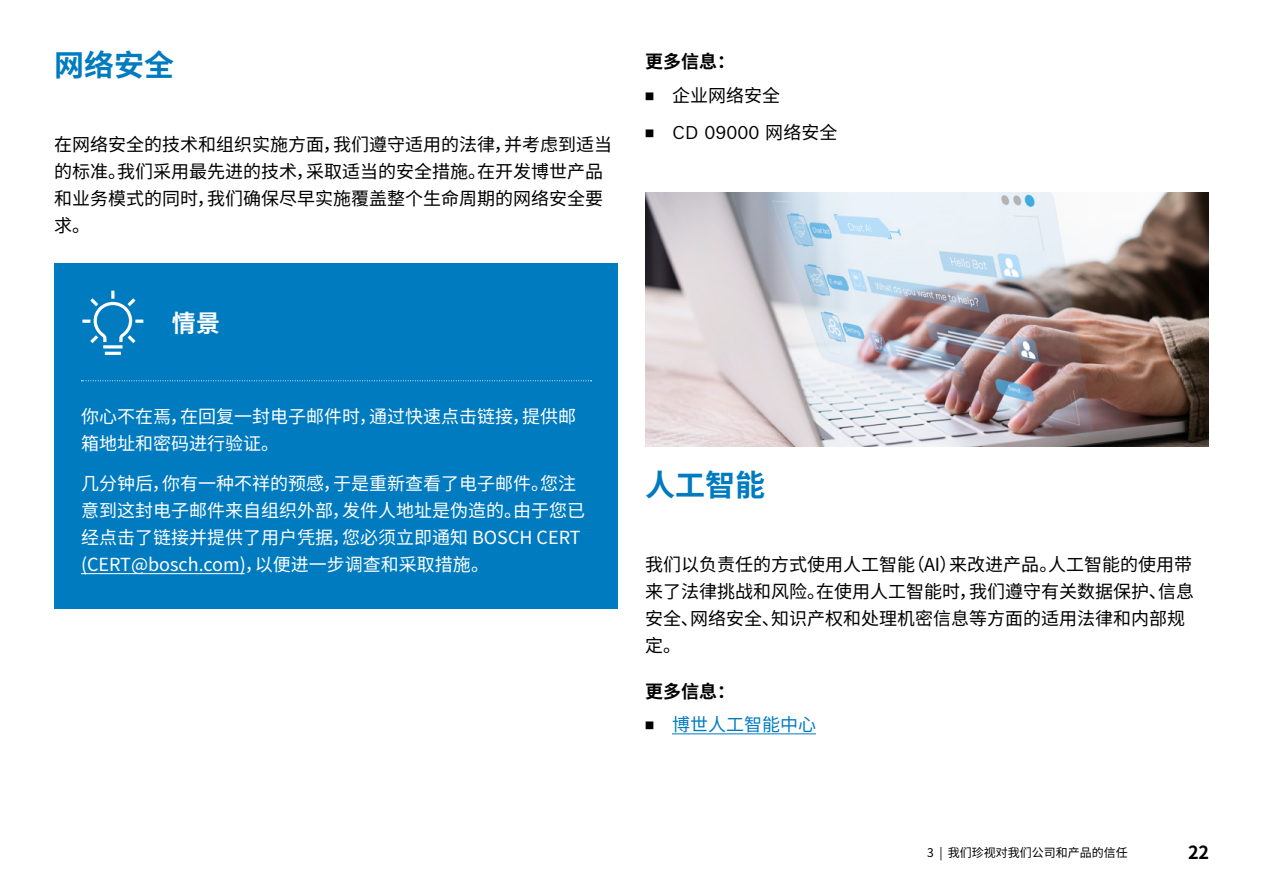
<style>
.page{position:relative;width:1263px;height:893px;background:#fff}
.page>*{position:absolute;margin:0;border:0;box-sizing:border-box;transform-origin:0 0}
.t1{font:700 30px "Noto Sans SC";color:#007bc0}
.t2{font:700 24px "Noto Sans SC";color:#fff}
.t3{font:18px/27px "Noto Sans SC";color:#000}
.t4{font:18px/27px "Noto Sans SC";color:#fff}
.t5{font:18px/33.8px "Noto Sans SC";color:#007bc0}
.t6{font:18px "Bosch Sans";color:#000}
.t7{font:700 18px "Noto Sans SC";color:#000}
.t8{font:12px "Noto Sans SC";color:#000}
.s1{font-weight:700}
.s2{font-family:"Bosch Sans"}
.s3{font-style:inherit}
.s4{font-family:"Noto Sans SC"}
.s5{font-weight:700;color:#000}
.s6{font-family:"Bosch Sans";color:#000}
</style>
<div class="page">
<div style="left:54px;top:381px;width:564px;height:227px;background:#007bc0"></div>
<hr style="left:81px;top:573px;width:164px;height:1px;background:#fff">
<img style="left:645px;top:193px;width:564px;height:253px">
<div style="left:54px;top:264px;width:564px;height:117px;background:#007bc0"></div>
<svg style="left:82px;top:291px;width:61px;height:64px"></svg>
<svg style="left:81px;top:380px;width:511px;height:1px"></svg>
<hr style="left:672px;top:733px;width:144px;height:1px;background:#007bc0">
<h1 class="t1" style="left:54px;top:48px;width:121px">网络安全</h1>
<p class="t3" style="left:54px;top:131px;width:559px">在网络安全的技术和组织实施方面，我们遵守适用的法律，并考虑到适当的标准。我们采用最先进的技术，采取适当的安全措施。在开发博世产品和业务模式的同时，我们确保尽早实施覆盖整个生命周期的网络安全要求。</p>
<h2 class="t2" style="left:172px;top:309px;width:49px">情景</h2>
<p class="t3" style="left:645px;top:45px;width:137px;line-height:33.8px"><span class="s1">更多信息：<br></span><span class="s2">◾</span> 企业网络安全</p>
<p class="t6" style="left:645px;top:117px;width:194px"><span class="s3">◾</span> CD 09000 <span class="s4">网络安全</span></p>
<p class="t4" style="left:81px;top:403px;width:496px">你心不在焉，在回复一封电子邮件时，通过快速点击链接，提供邮箱地址和密码进行验证。</p>
<p class="t4" style="left:81px;top:470px;width:505px">几分钟后，你有一种不祥的预感，于是重新查看了电子邮件。您注意到这封电子邮件来自组织外部，发件人地址是伪造的。由于您已经点击了链接并提供了用户凭据，您必须立即通知 BOSCH CERT (CERT@bosch.com)，以便进一步调查和采取措施。</p>
<h1 class="t1" style="left:645px;top:468px;width:121px">人工智能</h1>
<p class="t3" style="left:645px;top:551px;width:550px">我们以负责任的方式使用人工智能（AI）来改进产品。人工智能的使用带来了法律挑战和风险。在使用人工智能时，我们遵守有关数据保护、信息安全、网络安全、知识产权和处理机密信息等方面的适用法律和内部规定。</p>
<p class="t5" style="left:645px;top:674px;width:172px"><span class="s5">更多信息：<br></span><span class="s6">◾</span> 博世人工智能中心</p>
<p class="t8" style="left:927px;top:846px;width:202px">3 | 我们珍视对我们公司和产品的信任</p>
<p class="t7" style="left:1188px;top:842px;width:22px">22</p>
</div>
